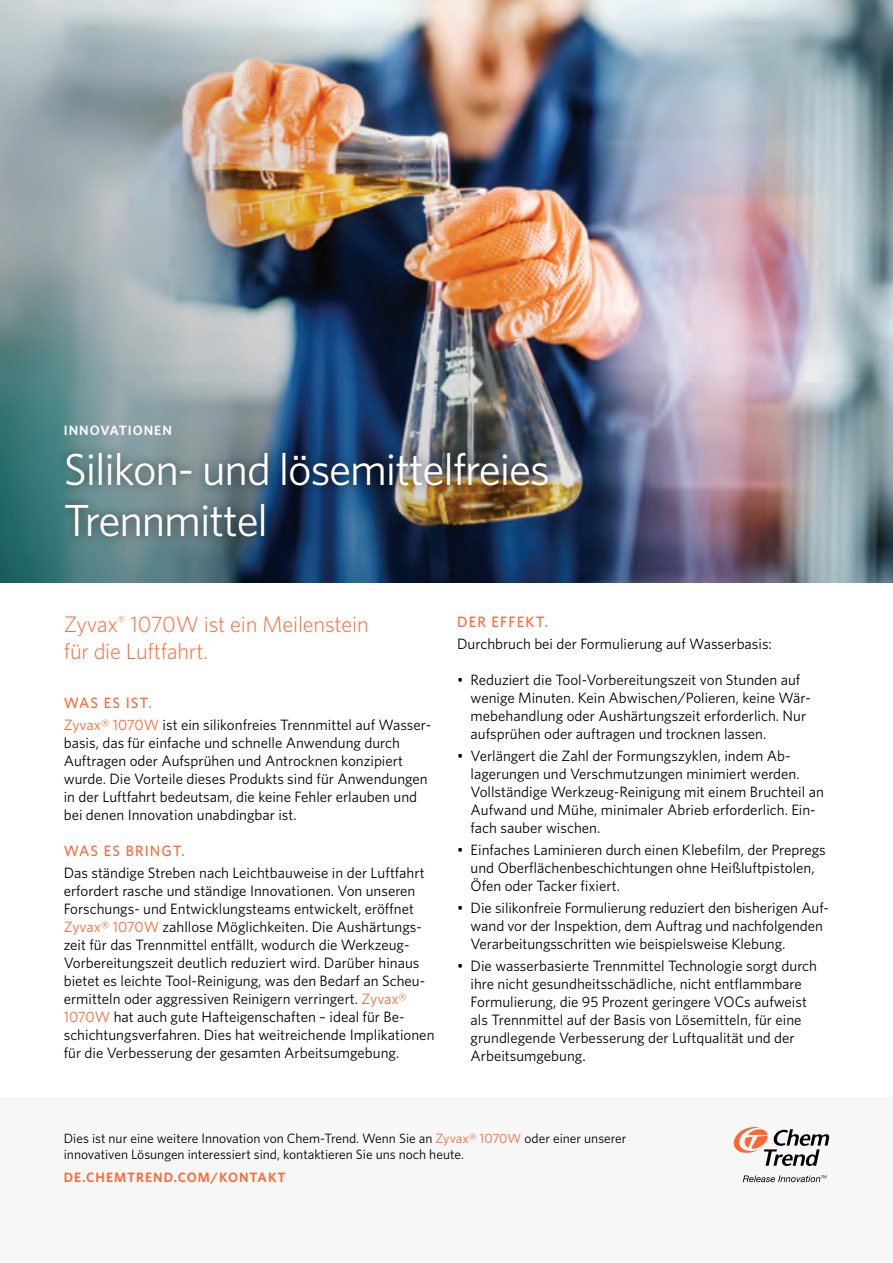
<style>
.page{position:relative;width:893px;height:1263px;background:#fff}
.page>*{position:absolute;margin:0;border:0;box-sizing:border-box;transform-origin:0 0}
.t1{font:45px/51px "Whitney";letter-spacing:-.025em;color:#fff}
.t2{font:300 22.5px/27px "Whitney";letter-spacing:-.01em;color:#f63}
.t3{font:15px/18px "Whitney";color:#000}
.t4{font:500 15px "Whitney";letter-spacing:.075em;color:#f63}
.t5{font:13.5px/16.2px "Whitney";color:#000}
.t6{font:600 13.5px "Whitney";letter-spacing:.075em;color:#f63}
.t7{font:600 13.5px "Whitney";letter-spacing:.075em;color:#fff}
.s1{font-weight:500;color:#f63}
.s2{color:#f63}
</style>
<div class="page">
<img style="left:0;top:0;width:893px;height:583px">
<div style="left:0;top:1097px;width:893px;height:166px;background:#f7f7f7"></div>
<svg style="left:743px;top:1175px;width:84px;height:7px"></svg>
<svg style="left:733px;top:1127px;width:97px;height:39px"></svg>
<div style="left:56px;top:443px;width:501px;height:102px;background:#000;opacity:.55"></div>
<p class="t7" style="left:64px;top:421px;width:110px">INNOVATIONEN</p>
<h1 class="t1" style="left:64px;top:443px;width:488px">Silikon- und lösemittelfreies<br>Trennmittel</h1>
<h2 class="t2" style="left:64px;top:610px;width:306px">Zyvax<sup>®</sup> 1070W ist ein Meilenstein für die Luftfahrt.</h2>
<p class="t3" style="left:64px;top:692px;width:369px;line-height:22px"><span class="s1">WAS ES IST.<br></span><span class="s2">Zyvax® 1070W</span> ist ein silikonfreies Trennmittel auf Wasser-</p>
<p class="t3" style="left:64px;top:734px;width:365px">basis, das für einfache und schnelle Anwendung durch Auftragen oder Aufsprühen und Antrocknen konzipiert wurde. Die Vorteile dieses Produkts sind für Anwendungen in der Luftfahrt bedeutsam, die keine Fehler erlauben und bei denen Innovation unabdingbar ist.</p>
<p class="t4" style="left:64px;top:841px;width:123px">WAS ES BRINGT.</p>
<p class="t3" style="left:64px;top:864px;width:372px">Das ständige Streben nach Leichtbauweise in der Luftfahrt erfordert rasche und ständige Innovationen. Von unseren Forschungs- und Entwicklungsteams entwickelt, eröffnet <span class="s2">Zyvax® 1070W</span> zahllose Möglichkeiten. Die Aushärtungs&shy;zeit für das Trennmittel entfällt, wodurch die Werkzeug-Vorbereitungszeit deutlich reduziert wird. Darüber hinaus bietet es leichte Tool-Reinigung, was den Bedarf an Scheu&shy;ermitteln oder aggressiven Reinigern verringert. <span class="s2">Zyvax® 1070W</span> hat auch gute Hafteigenschaften – ideal für Be&shy;schichtungsverfahren. Dies hat weitreichende Implikationen für die Verbesserung der gesamten Arbeitsumgebung.</p>
<p class="t4" style="left:457px;top:612px;width:92px">DER EFFEKT.</p>
<p class="t3" style="left:457px;top:634px;width:316px">Durchbruch bei der Formulierung auf Wasserbasis:</p>
<p class="t3" style="left:471px;top:670px;width:342px;text-indent:-14px">• Reduziert die Tool-Vorbereitungszeit von Stunden auf wenige Minuten. Kein Abwischen/Polieren, keine Wär&shy;mebehandlung oder Aushärtungszeit erforderlich. Nur aufsprühen oder auftragen und trocknen lassen.</p>
<p class="t3" style="left:471px;top:747px;width:355px;text-indent:-13px">• Verlängert die Zahl der Formungszyklen, indem Ab&shy;lagerungen und Verschmutzungen minimiert werden.<br>Vollständige Werkzeug-Reinigung mit einem Bruchteil an Aufwand und Mühe, minimaler Abrieb erforderlich. Ein&shy;fach sauber wischen.</p>
<p class="t3" style="left:471px;top:841px;width:357px;text-indent:-14px">• Einfaches Laminieren durch einen Klebefilm, der Prepregs und Oberflächenbeschichtungen ohne Heißluftpistolen,<br>Öfen oder Tacker fixiert.</p>
<p class="t3" style="left:471px;top:899px;width:360px;text-indent:-14px">• Die silikonfreie Formulierung reduziert den bisherigen Auf&shy;wand vor der Inspektion, dem Auftrag und nachfolgenden<br>Verarbeitungsschritten wie beispielsweise Klebung.</p>
<p class="t3" style="left:471px;top:957px;width:348px;text-indent:-14px">• Die wasserbasierte Trennmittel Technologie sorgt durch ihre nicht gesundheitsschädliche, nicht entflammbare Formulierung, die 95 Prozent geringere VOCs aufweist als Trennmittel auf der Basis von Lösemitteln, für eine grundlegende Verbesserung der Luftqualität und der Arbeitsumgebung.</p>
<p class="t5" style="left:64px;top:1130px;width:564px">Dies ist nur eine weitere Innovation von Chem-Trend. Wenn Sie an <span class="s2">Zyvax® 1070W</span> oder einer unserer innovativen Lösungen interessiert sind, kontaktieren Sie uns noch heute.</p>
<p class="t6" style="left:64px;top:1168px;width:223px">DE.CHEMTREND.COM/KONTAKT</p>
</div>
